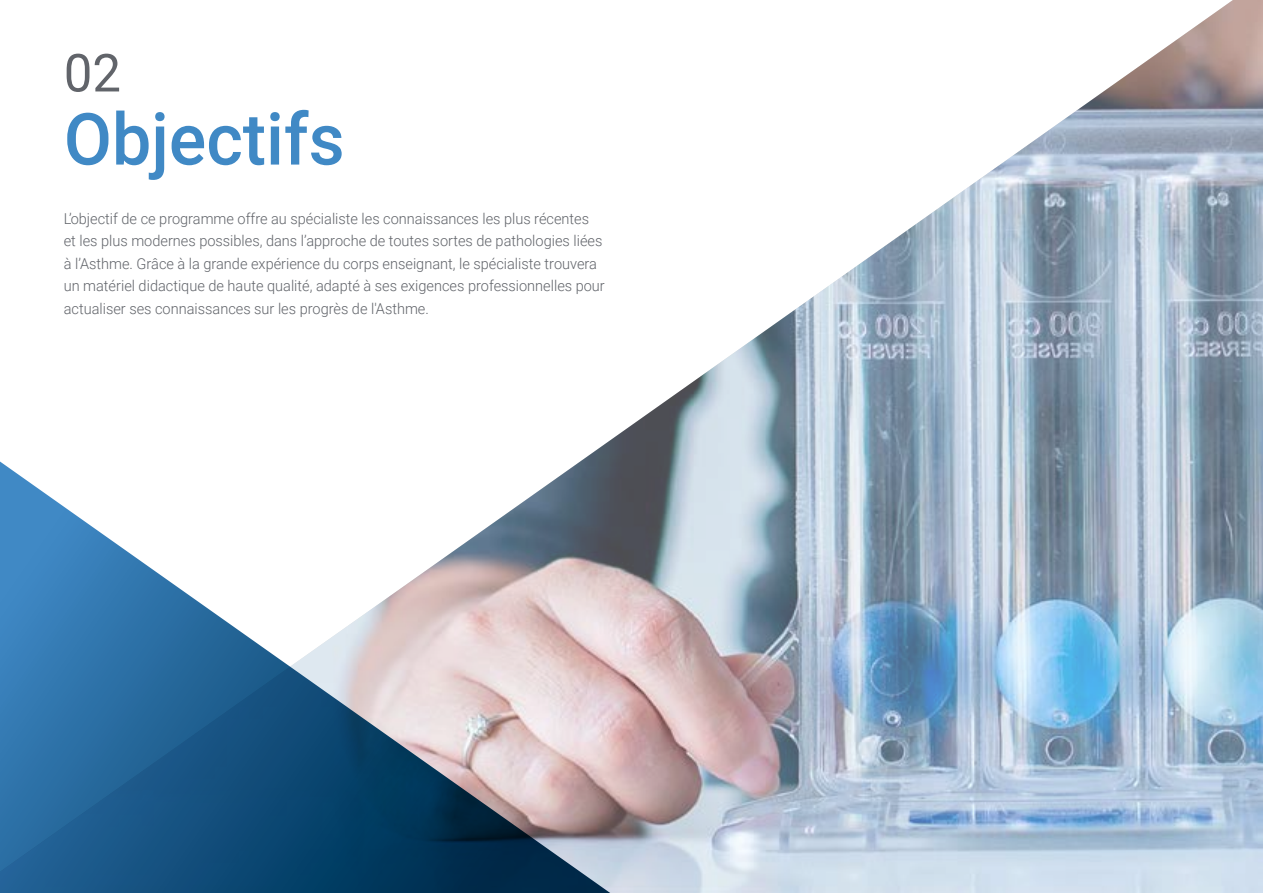
<style>
.page{position:relative;width:1263px;height:893px;background:#fff}
.page>*{position:absolute;margin:0;border:0;box-sizing:border-box;transform-origin:0 0}
.t1{font:500 72px "Roboto";color:#4089c5}
.t2{font:52.5px "Roboto";color:#61646a}
.t3{font:300 15px/22.5px "Roboto";color:#61646a}
</style>
<div class="page">
<img style="left:602px;top:0;width:661px;height:893px">
<svg style="left:0;top:446px;width:640px;height:447px"></svg>
<h2 class="t2" style="left:64px;top:36px;width:59px">02</h2>
<h1 class="t1" style="left:64px;top:89px;width:282px">Objectifs</h1>
<p class="t3" style="left:64px;top:207px;width:543px">L’objectif de ce programme offre au spécialiste les connaissances les plus récentes et les plus modernes possibles, dans l’approche de toutes sortes de pathologies liées à l’Asthme. Grâce à la grande expérience du corps enseignant, le spécialiste trouvera un matériel didactique de haute qualité, adapté à ses exigences professionnelles pour actualiser ses connaissances sur les progrès de l'Asthme.</p>
</div>
